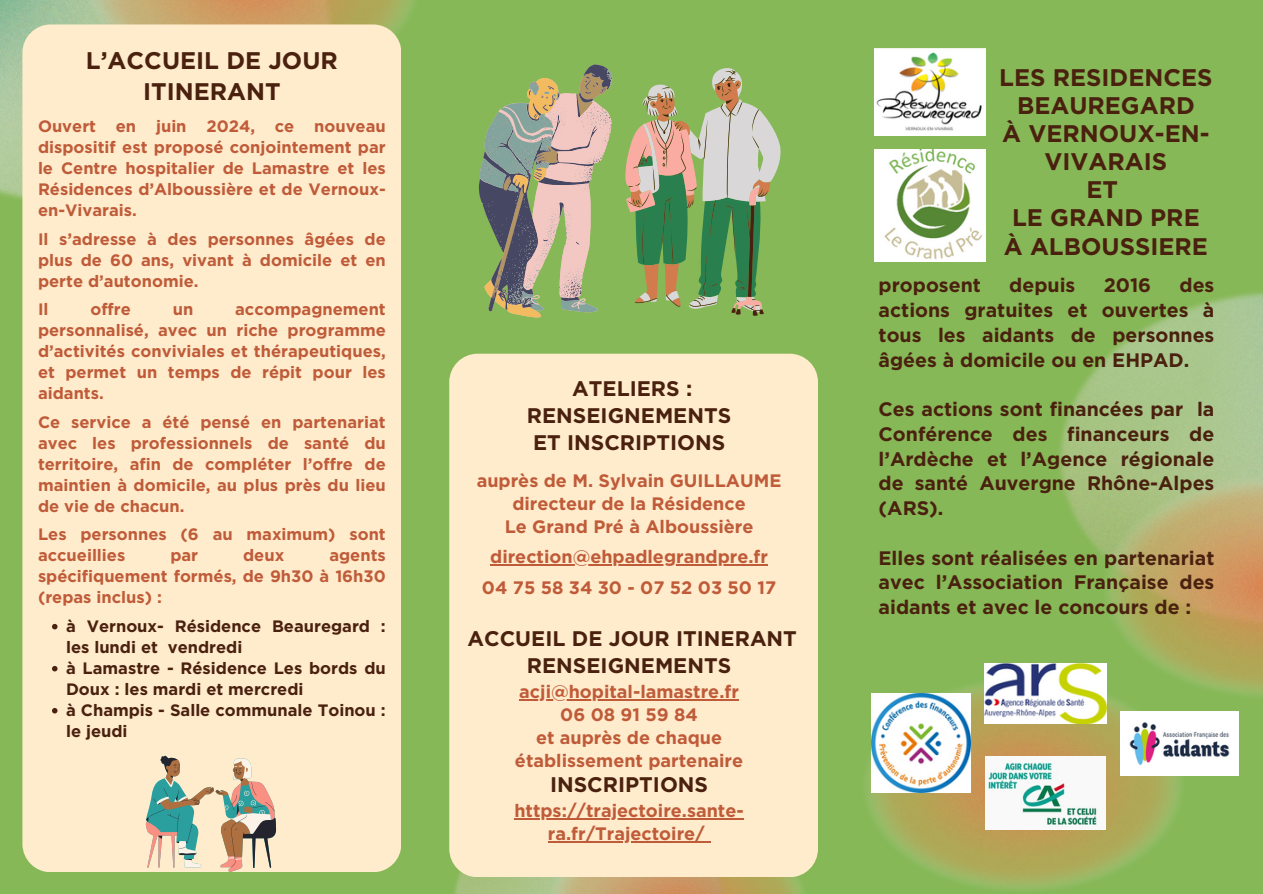
<style>
.page{position:relative;width:1263px;height:894px;background:#fff}
.page>*{position:absolute;margin:0;border:0;box-sizing:border-box;transform-origin:0 0}
.t1{font:700 24px/28.2px "Gotham";color:#4a210f;text-align:center}
.t2{font:700 21.15px/27px "Gotham";color:#4a210f;text-align:center}
.t3{font:700 19.5px/24.8px "Gotham";color:#4a210f;text-align:justify}
.t4{font:700 18px/23px "Gotham";color:#bf5b39;text-align:center}
.t5{font:700 16.5px/21px "Gotham";color:#bf5b39;text-align:justify}
.t6{font:700 16.5px/21px "Gotham";color:#4a210f}
</style>
<div class="page">
<div style="left:0;top:0;width:1263px;height:893px;background:#86b857"></div>
<img style="left:0;top:0;width:83px;height:199px">
<img style="left:83px;top:0;width:331px;height:47px">
<img style="left:451px;top:859px;width:95px;height:34px">
<img style="left:546px;top:868px;width:264px;height:25px">
<img style="left:1060px;top:292px;width:203px;height:261px">
<img style="left:1101px;top:473px;width:162px;height:223px">
<img style="left:866px;top:675px;width:321px;height:215px">
<div style="left:22px;top:24px;width:379px;height:847px;background:#ffeccc;border-radius:28px"></div>
<svg style="left:479px;top:64px;width:134px;height:253px"></svg>
<svg style="left:625px;top:68px;width:156px;height:248px"></svg>
<img style="left:875px;top:150px;width:110px;height:111px">
<img style="left:875px;top:48px;width:110px;height:88px">
<div style="left:449px;top:353px;width:369px;height:523px;background:#ffeccc;border-radius:28px"></div>
<hr style="left:490px;top:564px;width:278px;height:1px;background:#bf5b39">
<hr style="left:519px;top:698px;width:220px;height:2px;background:#bf5b39">
<hr style="left:514px;top:817px;width:230px;height:2px;background:#bf5b39">
<hr style="left:548px;top:840px;width:157px;height:2px;background:#bf5b39">
<svg style="left:52px;top:623px;width:6px;height:6px"></svg>
<svg style="left:52px;top:666px;width:6px;height:5px"></svg>
<svg style="left:52px;top:708px;width:6px;height:5px"></svg>
<svg style="left:146px;top:755px;width:130px;height:117px"></svg>
<img style="left:984px;top:663px;width:122px;height:60px">
<img style="left:1120px;top:711px;width:118px;height:64px">
<img style="left:871px;top:693px;width:99px;height:99px">
<img style="left:985px;top:756px;width:121px;height:73px">
<p class="t1" style="left:86px;top:46px;width:253px;line-height:30.3px">L’ACCUEIL DE JOUR<br>ITINERANT</p>
<p class="t5" style="left:38px;top:115px;width:349px">Ouvert en juin 2024, ce nouveau dispositif est proposé conjointement par le Centre hospitalier de Lamastre et les Résidences d’Alboussière et de Vernoux&shy;en-Vivarais.</p>
<p class="t5" style="left:38px;top:228px;width:349px">Il s’adresse à des personnes âgées de plus de 60 ans, vivant à domicile et en perte d’autonomie.</p>
<h2 class="t5" style="left:38px;top:298px;width:12px">Il</h2>
<h2 class="t5" style="left:90px;top:298px;width:42px">offre</h2>
<h2 class="t5" style="left:173px;top:298px;width:22px">un</h2>
<h2 class="t5" style="left:38px;top:298px;width:349px;text-indent:197px">accompagnement personnalisé, avec un riche programme d’activités conviviales et thérapeutiques, et permet un temps de répit pour les aidants.</h2>
<h4 class="t5" style="left:38px;top:411px;width:349px">Ce service a été pensé en partenariat avec les professionnels de santé du territoire, afin de compléter l’offre de maintien à domicile, au plus près du lieu de vie de chacun.</h4>
<h4 class="t5" style="left:38px;top:523px;width:349px">Les personnes (6 au maximum) sont accueillies</h4>
<h4 class="t5" style="left:170px;top:544px;width:29px">par</h4>
<h4 class="t5" style="left:243px;top:544px;width:43px">deux</h4>
<h4 class="t5" style="left:38px;top:544px;width:349px;text-indent:291px">agents spécifiquement formés, de 9h30 à 16h30 (repas inclus) :</h4>
<h4 class="t6" style="left:66px;top:615px;width:321px">à Vernoux- Résidence Beauregard : les lundi et vendredi</h4>
<h4 class="t6" style="left:66px;top:657px;width:321px">à Lamastre - Résidence Les bords du<br>Doux : les mardi et mercredi</h4>
<p class="t6" style="left:66px;top:699px;width:321px">à Champis - Salle communale Toinou : le jeudi</p>
<h4 class="t2" style="left:527px;top:375px;width:206px">ATELIERS :<br>RENSEIGNEMENTS<br>ET INSCRIPTIONS</h4>
<h4 class="t4" style="left:477px;top:468px;width:306px">auprès de M. Sylvain GUILLAUME directeur de la Résidence<br>Le Grand Pré à Alboussière</h4>
<h4 class="t4" style="left:490px;top:545px;width:279px">direction@ehpadlegrandpre.fr</h4>
<h4 class="t4" style="left:482px;top:575px;width:296px">04 75 58 34 30 - 07 52 03 50 17</h4>
<p class="t2" style="left:467px;top:625px;width:331px">ACCUEIL DE JOUR ITINERANT<br>RENSEIGNEMENTS</p>
<p class="t4" style="left:515px;top:679px;width:230px">acji@hopital-lamastre.fr<br>06 08 91 59 84<br>et auprès de chaque établissement partenaire</p>
<p class="t2" style="left:550px;top:771px;width:160px">INSCRIPTIONS</p>
<p class="t4" style="left:514px;top:798px;width:231px">https://trajectoire.sante-</p>
<p class="t4" style="left:548px;top:821px;width:158px">ra.fr/Trajectoire/</p>
<h4 class="t1" style="left:999px;top:63px;width:215px">LES RESIDENCES<br>BEAUREGARD<br>À VERNOUX-EN-<br>VIVARAIS<br>ET<br>LE GRAND PRE<br>À ALBOUSSIERE</h4>
<p class="t3" style="left:879px;top:273px;width:337px;text-indent:301px">des actions gratuites et ouvertes à tous les aidants de personnes âgées à domicile ou en EHPAD.</p>
<p class="t3" style="left:879px;top:396px;width:337px">Ces actions sont financées par la Conférence des financeurs de l’Ardèche et l’Agence régionale de santé Auvergne Rhône-Alpes (ARS).</p>
<h1 class="t3" style="left:879px;top:545px;width:337px">Elles sont réalisées en partenariat avec l’Association Française des aidants et avec le concours de :</h1>
<p class="t3" style="left:879px;top:273px;width:104px">proposent</p>
<p class="t3" style="left:1009px;top:273px;width:68px">depuis</p>
<p class="t3" style="left:1104px;top:273px;width:49px">2016</p>
</div>
